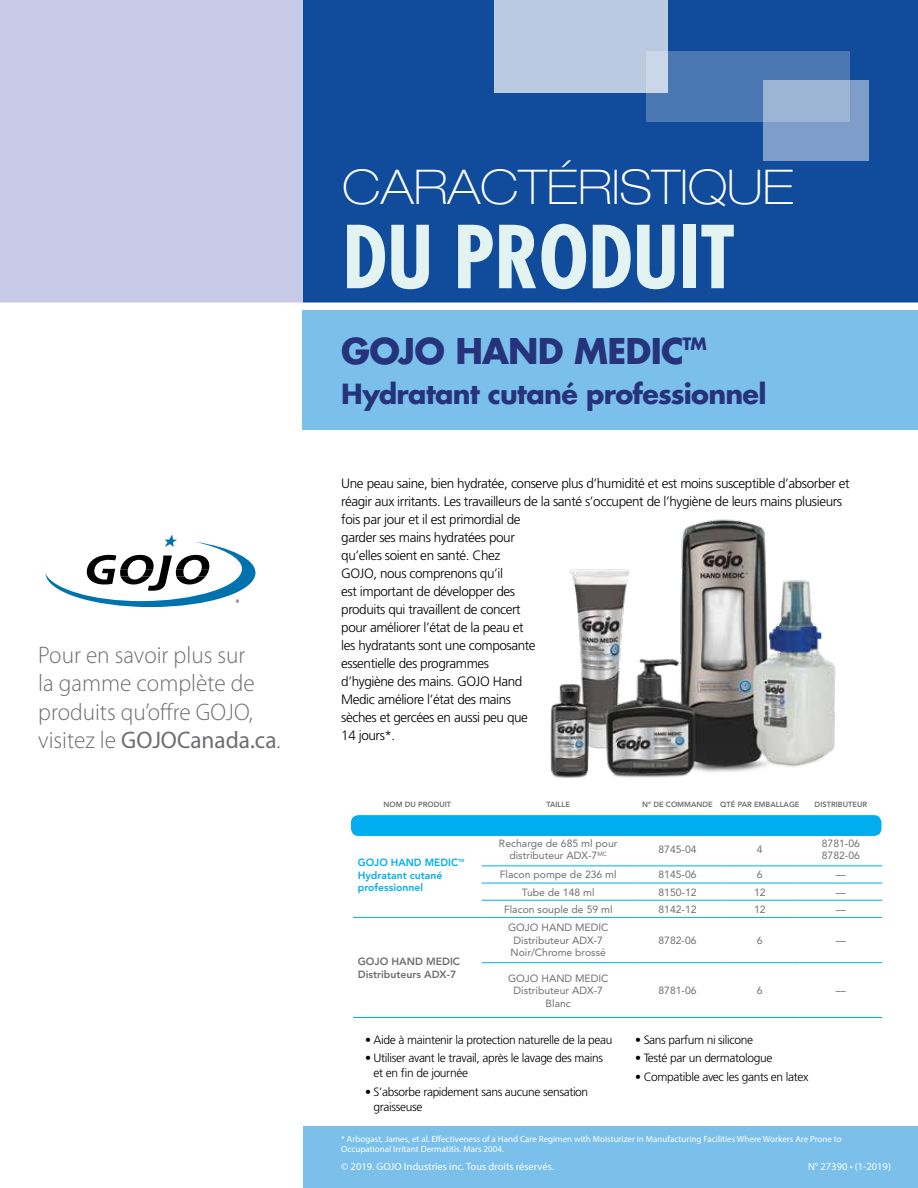
<style>
.page{position:relative;width:918px;height:1188px;background:#fff}
.page>*{position:absolute;margin:0;border:0;box-sizing:border-box;transform-origin:0 0}
.t1{font:700 condensed 84.15px "Futura Std";color:#e3f3f1}
.t2{font:100 expanded 48px "Helvetica Neue LT Pro";color:#fff}
.t3{font:700 34.5px "Futura Std";letter-spacing:-.025em;color:#26337b}
.t4{font:700 27px "Futura Std";letter-spacing:-.025em;color:#26337b}
.t5{font:300 24px/28.5px "Myriad Pro";color:#6d6e71}
.t6{font:300 13.5px/18px "Frutiger LT Std";letter-spacing:-.03em;color:#000}
.t7{font:300 12px/15px "Frutiger LT Std";letter-spacing:-.03em;color:#000}
.t8{font:10.5px "Myriad Pro";color:#fff}
.t9{font:10.35px/12.5px "Avenir LT Std";color:#6d6e71;text-align:center}
.t10{font:800 10.35px/12.5px "Avenir LT Std";color:#00aeef}
.t11{font:800 10.35px/12.5px "Avenir LT Std";color:#6d6e71}
.t12{font:9px/10.5px "Myriad Pro";color:#fff}
.t13{font:800 7.5px "Avenir LT Std";color:#6d6e71}
.t14{font:800 4.35px "Avenir LT Std";color:#00aeef}
.s1{font-weight:400}
</style>
<div class="page">
<div style="left:303px;top:1127px;width:615px;height:61px;background:#7ac0ea"></div>
<div style="left:302px;top:0;width:616px;height:429px;background:#7ac0ea"></div>
<div style="left:303px;top:0;width:615px;height:307px;background:#114b9b"></div>
<div style="left:647px;top:52px;width:203px;height:70px;background:#4b77b3"></div>
<svg style="left:764px;top:80px;width:105px;height:81px;background:#8ba7cd"></svg>
<div style="left:495px;top:0;width:173px;height:93px;background:#b9cae1"></div>
<div style="left:0;top:0;width:302px;height:307px;background:#c7cae4"></div>
<div style="left:0;top:303px;width:918px;height:7px;background:#fff"></div>
<svg style="left:46px;top:534px;width:209px;height:73px"></svg>
<hr style="left:353px;top:1017px;width:129px;height:1px;background:#00aeef">
<hr style="left:482px;top:1017px;width:153px;height:1px;background:#00aeef">
<hr style="left:635px;top:1017px;width:85px;height:1px;background:#00aeef">
<hr style="left:720px;top:1017px;width:79px;height:1px;background:#00aeef">
<hr style="left:799px;top:1017px;width:83px;height:1px;background:#00aeef">
<hr style="left:482px;top:865px;width:153px;height:1px;background:#00aeef">
<hr style="left:635px;top:865px;width:85px;height:1px;background:#00aeef">
<hr style="left:720px;top:865px;width:79px;height:1px;background:#00aeef">
<hr style="left:799px;top:865px;width:83px;height:1px;background:#00aeef">
<hr style="left:482px;top:883px;width:153px;height:1px;background:#00aeef">
<hr style="left:635px;top:883px;width:85px;height:1px;background:#00aeef">
<hr style="left:720px;top:883px;width:79px;height:1px;background:#00aeef">
<hr style="left:799px;top:883px;width:83px;height:1px;background:#00aeef">
<hr style="left:482px;top:900px;width:153px;height:1px;background:#00aeef">
<hr style="left:635px;top:900px;width:85px;height:1px;background:#00aeef">
<hr style="left:720px;top:900px;width:79px;height:1px;background:#00aeef">
<hr style="left:799px;top:900px;width:83px;height:1px;background:#00aeef">
<hr style="left:482px;top:917px;width:153px;height:1px;background:#00aeef">
<hr style="left:635px;top:917px;width:85px;height:1px;background:#00aeef">
<hr style="left:720px;top:917px;width:79px;height:1px;background:#00aeef">
<hr style="left:799px;top:917px;width:83px;height:1px;background:#00aeef">
<hr style="left:353px;top:917px;width:129px;height:1px;background:#00aeef">
<hr style="left:482px;top:962px;width:153px;height:1px;background:#00aeef">
<hr style="left:635px;top:962px;width:85px;height:1px;background:#00aeef">
<hr style="left:720px;top:962px;width:79px;height:1px;background:#00aeef">
<hr style="left:799px;top:962px;width:83px;height:1px;background:#00aeef">
<div style="left:351px;top:815px;width:530px;height:21px;background:#00aeef;border-radius:8px"></div>
<img style="left:550px;top:519px;width:286px;height:259px">
<h3 class="t5" style="left:38px;top:640px;width:244px">Pour en savoir plus sur<br>la gamme complète de produits qu’offre GOJO, visitez le <span class="s1">GOJOCanada.ca</span>.</h3>
<h2 class="t2" style="left:343px;top:159px;width:453px">CARACTÉRISTIQUE</h2>
<h1 class="t1" style="left:343px;top:205px;width:394px">DU PRODUIT</h1>
<h3 class="t3" style="left:341px;top:328px;width:367px">GOJO HAND MEDIC<sup>TM</sup></h3>
<h3 class="t4" style="left:341px;top:376px;width:427px">Hydratant cutané professionnel</h3>
<p class="t6" style="left:341px;top:475px;width:510px">Une peau saine, bien hydratée, conserve plus d’humidité et est moins susceptible d’absorber et réagir aux irritants. Les travailleurs de la santé s’occupent de l’hygiène de leurs mains plusieurs fois par jour et il est primordial de<br>garder ses mains hydratées pour<br>qu’elles soient en santé. Chez<br>GOJO, nous comprenons qu’il<br>est important de développer des<br>produits qui travaillent de concert<br>pour améliorer l’état de la peau et<br>les hydratants sont une composante<br>essentielle des programmes<br>d’hygiène des mains. GOJO Hand<br>Medic améliore l’état des mains<br>sèches et gercées en aussi peu que<br>14 jours*.</p>
<p class="t13" style="left:384px;top:800px;width:69px">NOM DU PRODUIT</p>
<p class="t13" style="left:547px;top:800px;width:25px">TAILLE</p>
<p class="t13" style="left:642px;top:800px;width:159px">N° DE COMMANDE QTÉ PAR EMBALLAGE</p>
<p class="t13" style="left:815px;top:800px;width:54px">DISTRIBUTEUR</p>
<p class="t10" style="left:358px;top:856px;width:102px">GOJO HAND MEDIC</p>
<p class="t14" style="left:458px;top:858px;width:8px">TM</p>
<p class="t10" style="left:358px;top:869px;width:86px">Hydratant cutané professionnel</p>
<p class="t11" style="left:358px;top:955px;width:104px">GOJO HAND MEDIC<br>Distributeurs ADX-7</p>
<p class="t9" style="left:499px;top:837px;width:120px">Recharge de 685 ml pour distributeur ADX-7<sup>MC</sup></p>
<p class="t9" style="left:658px;top:843px;width:40px">8745-04</p>
<p class="t9" style="left:757px;top:843px;width:7px">4</p>
<p class="t9" style="left:822px;top:837px;width:40px;text-align:left">8781-06<br>8782-06</p>
<p class="t9" style="left:500px;top:869px;width:118px">Flacon pompe de 236 ml</p>
<p class="t9" style="left:658px;top:869px;width:40px">8145-06</p>
<p class="t9" style="left:757px;top:869px;width:7px">6</p>
<p class="t9" style="left:836px;top:869px;width:12px">––</p>
<p class="t9" style="left:522px;top:886px;width:74px">Tube de 148 ml</p>
<p class="t9" style="left:658px;top:886px;width:40px">8150-12</p>
<p class="t9" style="left:754px;top:886px;width:13px">12</p>
<p class="t9" style="left:836px;top:886px;width:12px">––</p>
<p class="t9" style="left:504px;top:903px;width:110px">Flacon souple de 59 ml</p>
<p class="t9" style="left:658px;top:903px;width:40px">8142-12</p>
<p class="t9" style="left:754px;top:903px;width:13px">12</p>
<p class="t9" style="left:836px;top:903px;width:12px">––</p>
<p class="t9" style="left:508px;top:922px;width:102px;text-align:left">GOJO HAND MEDIC<br>Distributeur ADX-7<br>Noir/Chrome brossé</p>
<p class="t9" style="left:508px;top:972px;width:102px">GOJO HAND MEDIC<br>Distributeur ADX-7<br>Blanc</p>
<p class="t9" style="left:658px;top:934px;width:40px">8782-06</p>
<p class="t9" style="left:757px;top:934px;width:7px">6</p>
<p class="t9" style="left:836px;top:934px;width:12px">––</p>
<p class="t9" style="left:658px;top:984px;width:40px">8781-06</p>
<p class="t9" style="left:757px;top:984px;width:7px">6</p>
<p class="t9" style="left:836px;top:984px;width:12px">––</p>
<p class="t7" style="left:365px;top:1033px;width:249px">• Aide à maintenir la protection naturelle de la peau</p>
<p class="t7" style="left:374px;top:1051px;width:231px;text-indent:-9px">• Utiliser avant le travail, après le lavage des mains et en fin de journée</p>
<p class="t7" style="left:374px;top:1084px;width:216px;text-indent:-9px">• S’absorbe rapidement sans aucune sensation graisseuse</p>
<p class="t7" style="left:635px;top:1033px;width:120px">• Sans parfum ni silicone</p>
<p class="t7" style="left:635px;top:1051px;width:139px">• Testé par un dermatologue</p>
<p class="t7" style="left:635px;top:1069px;width:175px">• Compatible avec les gants en latex</p>
<p class="t12" style="left:341px;top:1133px;width:502px">* Arbogast, James, et al. Effectiveness of a Hand Care Regimen with Moisturizer in Manufacturing Facilities Where Workers Are Prone to<br>Occupational Irritant Dermatitis. Mars 2004.</p>
<p class="t8" style="left:341px;top:1160px;width:214px">© 2019. GOJO Industries inc. Tous droits réservés.</p>
<p class="t8" style="left:808px;top:1160px;width:84px">N° 27390 • (1-2019)</p>
</div>
